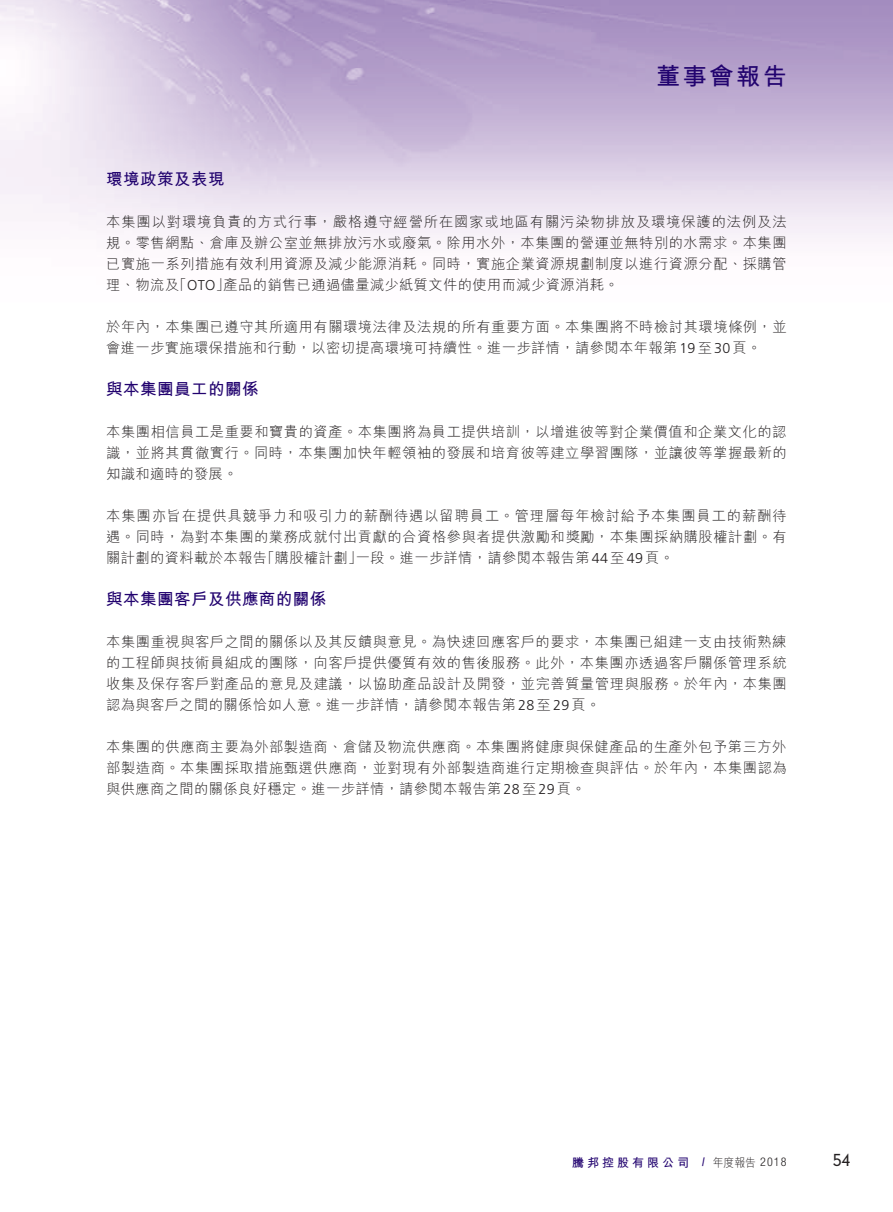
<style>
.page{position:relative;width:893px;height:1212px;background:#fff}
.page>*{position:absolute;margin:0;border:0;box-sizing:border-box;transform-origin:0 0}
.t1{font:700 24px "M Hei HK";letter-spacing:.11em;color:#22036f}
._3__標題{font:700 16.5px "M Hei HK";letter-spacing:.03em;color:#22036f}
.t2{font:300 16.5px "DIN Neuzeit Grotesk Std";color:#231f20}
._1__內文{font:300 14.25px/21px "M Hei HK";letter-spacing:.04em;color:#231f20;text-align:justify}
._1__內文-2{font:300 14.25px "M Hei HK";letter-spacing:.065em;color:#231f20}
._1__內文-3{font:300 14.25px "Frutiger LT Std";color:#231f20}
.t3{font:300 12px "M Hei HK";color:#231f20;scale:.9 1}
.t4{font:700 12px "M Hei HK";letter-spacing:.25em;color:#22036f}
.t5{font:12px "DIN Engschrift Std";color:#22036f}
.s1{font-family:"Frutiger LT Std"}
.s2{font-family:"M Hei HK"}
.s3{font-family:"Helvetica Neue LT Std";font-stretch:condensed}
</style>
<div class="page">
<h1 class="t1" style="left:656px;top:59px;width:132px">董事會報告</h1>
<p class="_3__標題" style="left:106px;top:167px;width:120px">環境政策及表現</p>
<p class="_1__內文-2" style="left:106px;top:214px;width:682px">本集團以對環境負責的方式行事，嚴格遵守經營所在國家或地區有關污染物排放及環境保護的法例及法</p>
<p class="_1__內文" style="left:106px;top:232px;width:682px">規。零售網點、倉庫及辦公室並無排放污水或廢氣。除用水外，本集團的營運並無特別的水需求。本集團</p>
<p class="_1__內文" style="left:106px;top:253px;width:682px">已實施一系列措施有效利用資源及減少能源消耗。同時，實施企業資源規劃制度以進行資源分配、採購管</p>
<p class="_1__內文" style="left:223px;top:274px;width:397px">產品的銷售已通過儘量減少紙質文件的使用而減少資源消耗。</p>
<p class="_1__內文" style="left:106px;top:274px;width:74px">理、物流及</p>
<p class="_1__內文" style="left:106px;top:316px;width:682px">於年內，本集團已遵守其所適用有關環境法律及法規的所有重要方面。本集團將不時檢討其環境條例，並會進一步實施環保措施和行動，以密切提高環境可持續性。進一步詳情，請參閱本年報第<span class="s1">19</span>至<span class="s1">30</span>頁。</p>
<p class="_3__標題" style="left:106px;top:377px;width:154px">與本集團員工的關係</p>
<p class="_1__內文" style="left:106px;top:421px;width:682px">本集團相信員工是重要和寶貴的資產。本集團將為員工提供培訓，以增進彼等對企業價值和企業文化的認識，並將其貫徹實行。同時，本集團加快年輕領袖的發展和培育彼等建立學習團隊，並讓彼等掌握最新的知識和適時的發展。</p>
<p class="_1__內文-2" style="left:106px;top:508px;width:682px">本集團亦旨在提供具競爭力和吸引力的薪酬待遇以留聘員工。管理層每年檢討給予本集團員工的薪酬待</p>
<p class="_1__內文" style="left:106px;top:526px;width:682px">遇。同時，為對本集團的業務成就付出貢獻的合資格參與者提供激勵和獎勵，本集團採納購股權計劃。有</p>
<p class="_1__內文" style="left:356px;top:547px;width:320px">一段。進一步詳情，請參閱本報告第<span class="s1">44</span>至<span class="s1">49</span>頁。</p>
<p class="_1__內文-3" style="left:172px;top:277px;width:59px"><span class="s2">「</span>OTO<span class="s2">」</span></p>
<p class="_1__內文" style="left:106px;top:547px;width:162px">關計劃的資料載於本報告</p>
<p class="_3__標題" style="left:106px;top:587px;width:222px">與本集團客戶及供應商的關係</p>
<p class="_1__內文" style="left:106px;top:631px;width:682px">本集團重視與客戶之間的關係以及其反饋與意見。為快速回應客戶的要求，本集團已組建一支由技術熟練的工程師與技術員組成的團隊，向客戶提供優質有效的售後服務。此外，本集團亦透過客戶關係管理系統收集及保存客戶對產品的意見及建議，以協助產品設計及開發，並完善質量管理與服務。於年內，本集團認為與客戶之間的關係恰如人意。進一步詳情，請參閱本報告第<span class="s1">28</span>至<span class="s1">29</span>頁。</p>
<p class="_1__內文" style="left:106px;top:736px;width:682px">本集團的供應商主要為外部製造商、倉儲及物流供應商。本集團將健康與保健產品的生產外包予第三方外部製造商。本集團採取措施甄選供應商，並對現有外部製造商進行定期檢查與評估。於年內，本集團認為與供應商之間的關係良好穩定。進一步詳情，請參閱本報告第<span class="s1">28</span>至<span class="s1">29</span>頁。</p>
<p class="_1__內文" style="left:260px;top:547px;width:104px">「購股權計劃」</p>
<p class="t4" style="left:572px;top:1153px;width:118px">騰邦控股有限公司</p>
<p class="t5" style="left:702px;top:1155px;width:4px">/</p>
<p class="t3" style="left:713px;top:1156px;width:84px">年度報告 <span class="s3">2018</span></p>
<p class="t2" style="left:833px;top:1150px;width:19px">54</p>
</div>
